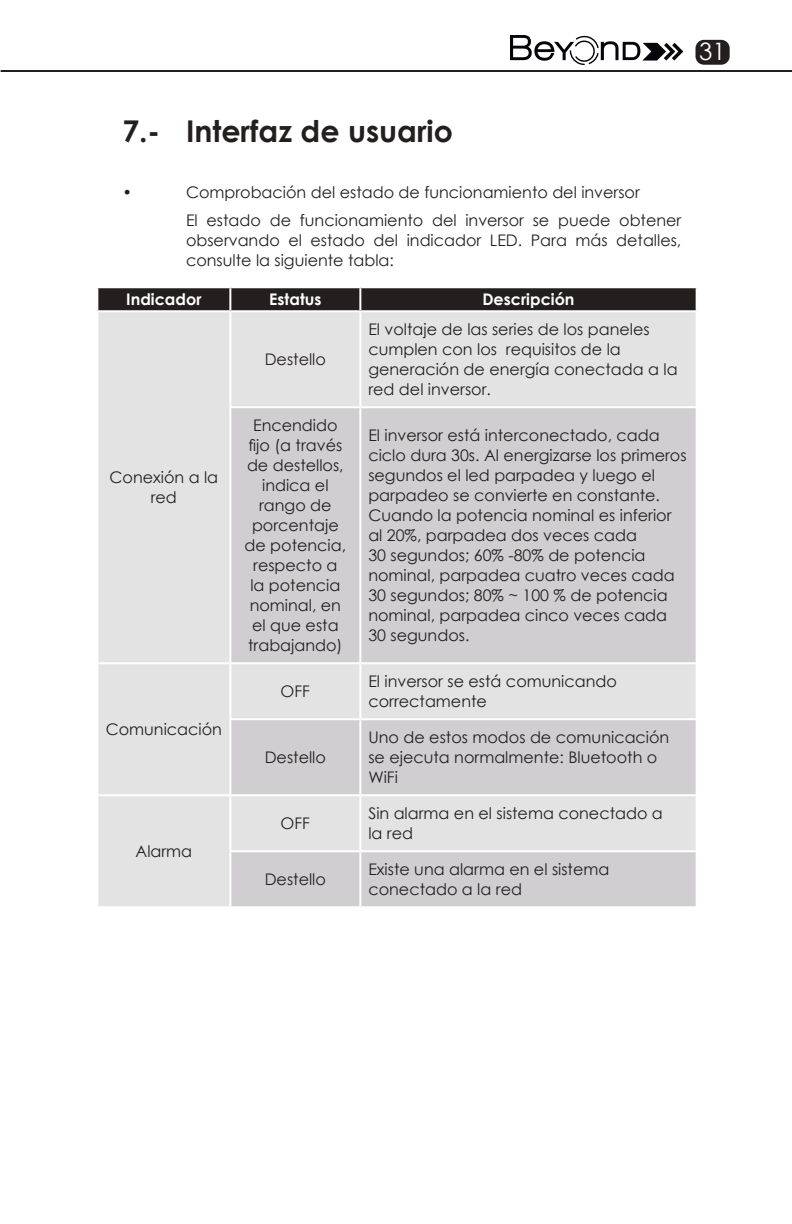
<style>
.page{position:relative;width:792px;height:1224px;background:#fff}
.page>*{position:absolute;margin:0;border:0;box-sizing:border-box;transform-origin:0 0}
.t1{font:700 30px "Century Gothic";color:#241f1f}
.t2{font:24px "Century Gothic";color:#fff}
.t3{font:16px/20px "Century Gothic";color:#241f1f}
.t4{font:700 16px "Century Gothic";color:#fff}
.t5{font:700 16px "Century Gothic";color:#241f1f}
</style>
<div class="page">
<div style="left:696px;top:40px;width:34px;height:25px;background:#241f1f;border-radius:8px"></div>
<hr style="left:1px;top:70px;width:791px;height:2px;background:#241f1f">
<svg style="left:510px;top:35px;width:173px;height:30px"></svg>
<div style="left:98px;top:288px;width:598px;height:22px;background:#241f1f"></div>
<div style="left:98px;top:312px;width:598px;height:594px;background:#e4e3e3"></div>
<svg style="left:231px;top:408px;width:465px;height:498px;background:#d4d2d5"></svg>
<hr style="left:229px;top:288px;width:2px;height:22px;background:#fff">
<hr style="left:229px;top:312px;width:2px;height:94px;background:#fff">
<hr style="left:229px;top:408px;width:2px;height:254px;background:#fff">
<hr style="left:229px;top:664px;width:2px;height:54px;background:#fff">
<hr style="left:229px;top:720px;width:2px;height:74px;background:#fff">
<hr style="left:229px;top:796px;width:2px;height:54px;background:#fff">
<hr style="left:229px;top:852px;width:2px;height:54px;background:#fff">
<hr style="left:359px;top:288px;width:2px;height:22px;background:#fff">
<hr style="left:229px;top:406px;width:131px;height:2px;background:#fff">
<hr style="left:360px;top:406px;width:338px;height:2px;background:#fff">
<hr style="left:96px;top:662px;width:134px;height:2px;background:#fff">
<hr style="left:230px;top:662px;width:130px;height:2px;background:#fff">
<hr style="left:360px;top:662px;width:338px;height:2px;background:#fff">
<hr style="left:229px;top:718px;width:131px;height:2px;background:#fff">
<hr style="left:360px;top:718px;width:338px;height:2px;background:#fff">
<hr style="left:96px;top:794px;width:134px;height:2px;background:#fff">
<hr style="left:230px;top:794px;width:130px;height:2px;background:#fff">
<hr style="left:360px;top:794px;width:338px;height:2px;background:#fff">
<hr style="left:229px;top:850px;width:131px;height:2px;background:#fff">
<hr style="left:360px;top:850px;width:338px;height:2px;background:#fff">
<hr style="left:359px;top:312px;width:2px;height:94px;background:#fff">
<hr style="left:359px;top:408px;width:2px;height:254px;background:#fff">
<hr style="left:359px;top:664px;width:2px;height:54px;background:#fff">
<hr style="left:359px;top:720px;width:2px;height:74px;background:#fff">
<hr style="left:359px;top:796px;width:2px;height:54px;background:#fff">
<hr style="left:359px;top:852px;width:2px;height:54px;background:#fff">
<h2 class="t2" style="left:699px;top:34px;width:28px">31</h2>
<h1 class="t1" style="left:122px;top:108px;width:332px">7.- Interfaz de usuario</h1>
<p class="t5" style="left:122px;top:180px;width:11px">•</p>
<p class="t3" style="left:186px;top:178px;width:497px;line-height:28px">Comprobación del estado de funcionamiento del inversor<br>El estado de funcionamiento del inversor se puede obtener</p>
<p class="t3" style="left:186px;top:230px;width:497px">observando el estado del indicador LED. Para más detalles, consulte la siguiente tabla:</p>
<p class="t4" style="left:126px;top:287px;width:77px">Indicador</p>
<p class="t4" style="left:269px;top:287px;width:54px">Estatus</p>
<p class="t4" style="left:482px;top:287px;width:94px">Descripción</p>
<p class="t3" style="left:110px;top:467px;width:110px;text-align:center">Conexión a la red</p>
<p class="t3" style="left:106px;top:719px;width:118px">Comunicación</p>
<p class="t3" style="left:136px;top:841px;width:58px">Alarma</p>
<p class="t3" style="left:265px;top:349px;width:63px">Destello</p>
<p class="t3" style="left:368px;top:319px;width:311px">El voltaje de las series de los paneles cumplen con los requisitos de la generación de energía conectada a la red del inversor.</p>
<p class="t3" style="left:245px;top:415px;width:103px;text-align:center">Encendido fijo (a través de destellos, indica el rango de porcentaje de potencia, respecto a la potencia nominal, en el que esta trabajando)</p>
<p class="t3" style="left:368px;top:425px;width:320px">El inversor está interconectado, cada ciclo dura 30s. Al energizarse los primeros segundos el led parpadea y luego el parpadeo se convierte en constante.<br>Cuando la potencia nominal es inferior al 20%, parpadea dos veces cada<br>30 segundos; 60% -80% de potencia nominal, parpadea cuatro veces cada 30 segundos; 80% ~ 100 % de potencia nominal, parpadea cinco veces cada 30 segundos.</p>
<p class="t3" style="left:281px;top:681px;width:31px">OFF</p>
<p class="t3" style="left:368px;top:671px;width:250px">El inversor se está comunicando correctamente</p>
<p class="t3" style="left:265px;top:747px;width:63px">Destello</p>
<p class="t3" style="left:368px;top:727px;width:303px">Uno de estos modos de comunicación se ejecuta normalmente: Bluetooth o<br>WiFi</p>
<p class="t3" style="left:281px;top:813px;width:31px">OFF</p>
<p class="t3" style="left:368px;top:803px;width:296px">Sin alarma en el sistema conectado a la red</p>
<p class="t3" style="left:265px;top:869px;width:63px">Destello</p>
<p class="t3" style="left:368px;top:859px;width:243px">Existe una alarma en el sistema conectado a la red</p>
</div>
